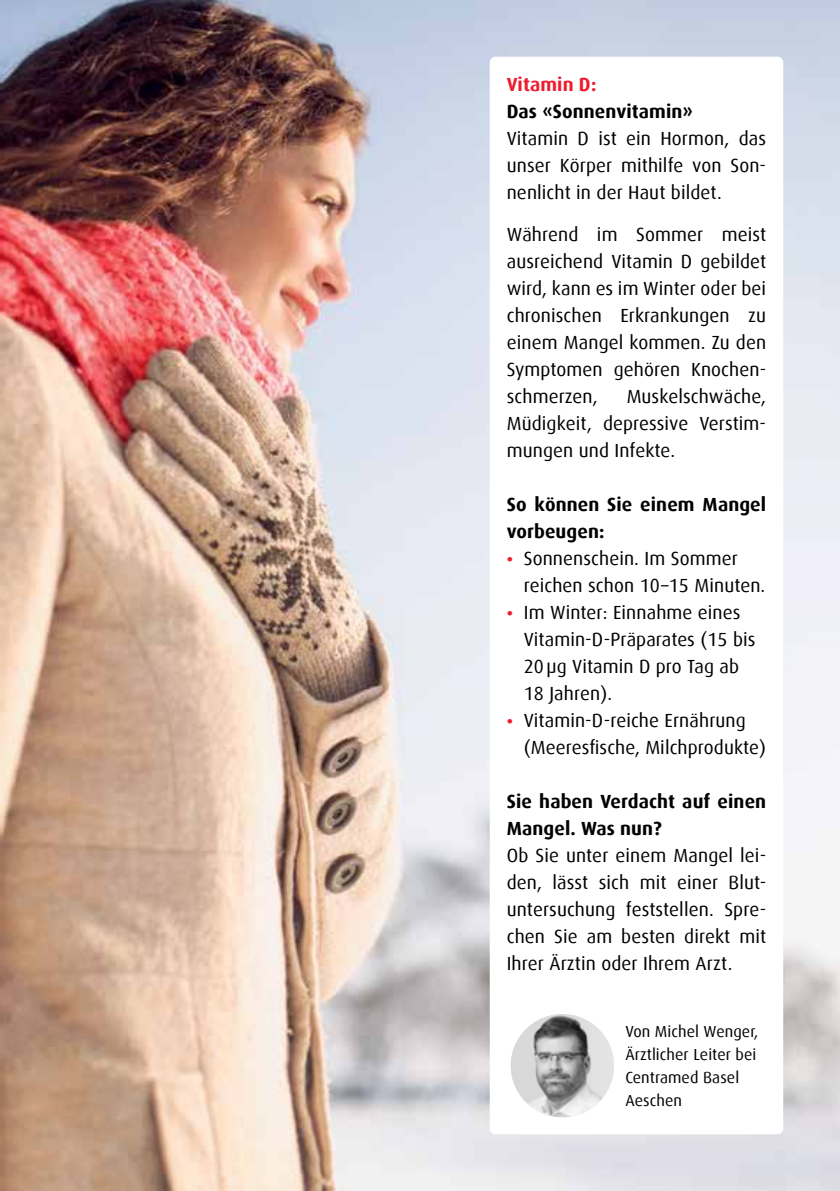
<style>
.page{position:relative;width:840px;height:1191px;background:#fff}
.page>*{position:absolute;margin:0;border:0;box-sizing:border-box;transform-origin:0 0}
.t1{font:19px/27px "Dax";letter-spacing:.005em;color:#000;text-align:justify}
.t2{font:700 19px/27px "Dax";letter-spacing:.005em;color:#000}
.t3{font:700 19px "Dax";letter-spacing:.005em;color:#ed1c2f}
.t4{font:16px/23px "Dax";letter-spacing:.005em;color:#000}
.s1{font-weight:700;font-size:16px;color:#ed1c2f}
</style>
<div class="page">
<img style="left:0;top:0;width:839px;height:1191px">
<div style="left:489px;top:57px;width:293px;height:1077px;background:#fff;border-radius:6px"></div>
<img style="left:510px;top:1014px;width:103px;height:103px;border-radius:52px">
<p class="t3" style="left:506px;top:73px;width:91px">Vitamin D:</p>
<p class="t2" style="left:506px;top:98px;width:188px">Das «Sonnenvitamin»</p>
<p class="t1" style="left:506px;top:125px;width:261px">Vitamin D ist ein Hormon, das unser Körper mithilfe von Son&shy;nenlicht in der Haut bildet.</p>
<p class="t1" style="left:506px;top:221px;width:261px">Während im Sommer meist ausreichend Vitamin D gebildet wird, kann es im Winter oder bei chronischen Erkrankungen zu einem Mangel kommen. Zu den Symptomen gehören Knochen&shy;schmerzen,</p>
<p class="t1" style="left:506px;top:383px;width:261px;text-indent:120px">Muskelschwäche, Müdigkeit, depressive Verstim&shy;mungen und Infekte.</p>
<p class="t2" style="left:506px;top:491px;width:261px">So können Sie einem Mangel vorbeugen:</p>
<p class="t1" style="left:523px;top:545px;width:243px;text-indent:-17px"><span class="s1">•</span> Sonnenschein. Im Sommer reichen schon 10–15 Minuten.</p>
<p class="t1" style="left:523px;top:599px;width:233px;text-align:left;text-indent:-17px"><span class="s1">•</span> Im Winter: Einnahme eines<br>Vitamin-D-Präparates (15 bis<br>20 μg Vitamin D pro Tag ab<br>18 Jahren).</p>
<p class="t1" style="left:523px;top:707px;width:244px;text-indent:-17px"><span class="s1">•</span> Vitamin-D-reiche Ernährung (Meeresfische, Milchprodukte)</p>
<p class="t2" style="left:506px;top:788px;width:261px">Sie haben Verdacht auf einen<br>Mangel. Was nun?</p>
<p class="t1" style="left:506px;top:842px;width:261px">Ob Sie unter einem Mangel lei&shy;den, lässt sich mit einer Blut&shy;untersuchung feststellen. Spre&shy;chen Sie am besten direkt mit Ihrer Ärztin oder Ihrem Arzt.</p>
<p class="t4" style="left:625px;top:1020px;width:135px">Von Michel Wenger,<br>Ärztlicher Leiter bei<br>Centramed Basel<br>Aeschen</p>
</div>
